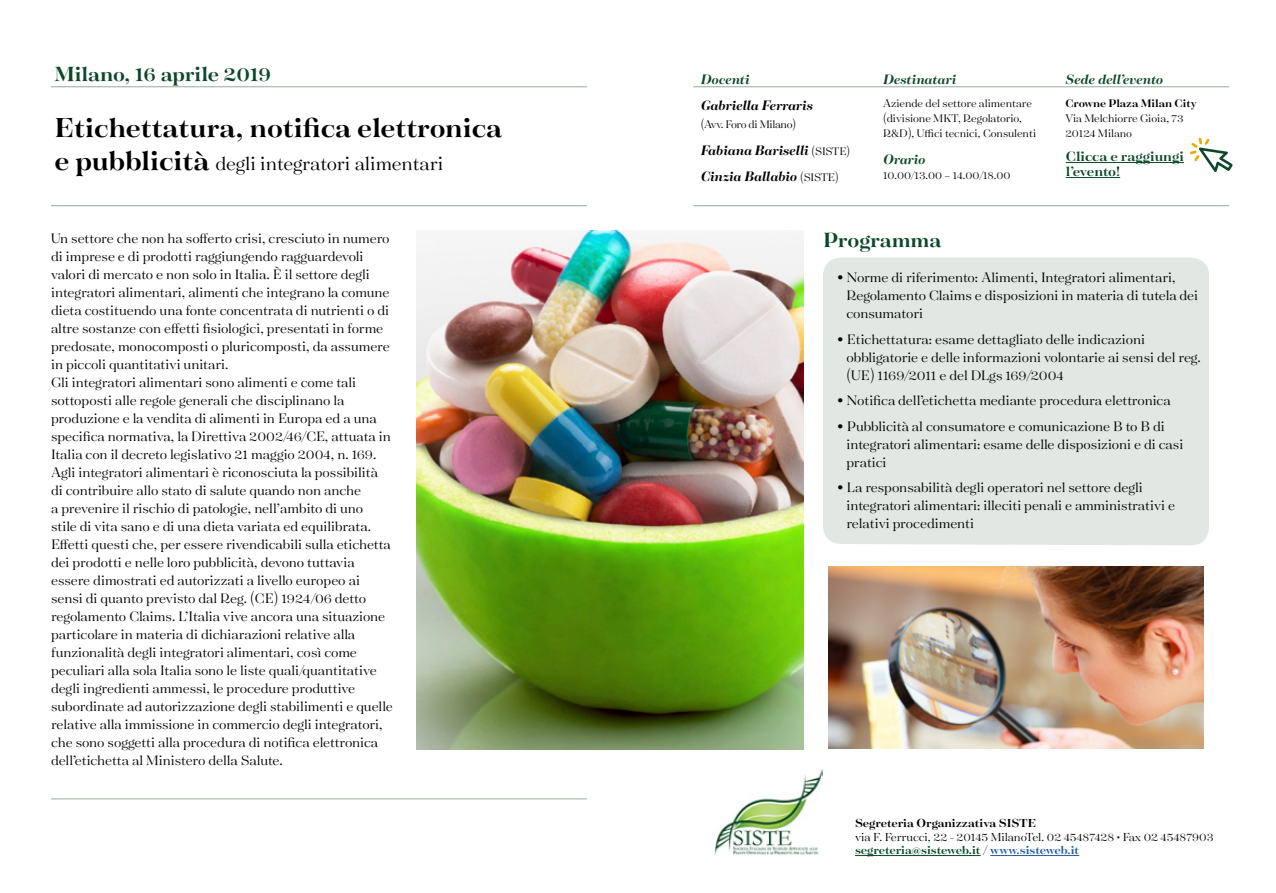
<style>
.page{position:relative;width:1276px;height:893px;background:#fff}
.page>*{position:absolute;margin:0;border:0;box-sizing:border-box;transform-origin:0 0}
.t1{font:700 30px "Tenez";letter-spacing:-.005em;color:#000}
.t2{font:700 22.5px "Tenez";letter-spacing:-.005em;color:#0c4828}
.t3{font:21px "Tenez";color:#000}
.t4{font:15px/18px "Tenez";color:#000}
.t5{font:italic 700 15px/26.5px "Tenez";color:#000}
.t6{font:italic 700 15px "Tenez";letter-spacing:-.005em;color:#0c4828}
.t7{font:700 15px/15px "Tenez";color:#0c4828}
.t8{font:12.75px/13.5px "Tenez";color:#000}
.t9{font:700 12.75px "Tenez";color:#000}
.t10{font:12px/15px "Tenez";letter-spacing:-.005em;color:#000}
.t11{font:700 12px "Tenez";letter-spacing:-.005em;color:#000}
.t12{font:12px "Tenez";letter-spacing:-.03em;color:#000}
.s1{font-weight:700;font-size:30px}
.s2{font-weight:400;font-style:normal;font-size:12px}
.s3{font-family:"Times";font-weight:700}
.s4{font-weight:700;color:#0c4828}
.s5{font-weight:700;color:#275b9b}
</style>
<div class="page">
<hr style="left:51px;top:86px;width:536px;height:1px;background:#9aae9f">
<hr style="left:51px;top:799px;width:536px;height:1px;background:#9aae9f">
<hr style="left:693px;top:86px;width:536px;height:1px;background:#9aae9f">
<hr style="left:51px;top:205px;width:536px;height:1px;background:#9aae9f">
<hr style="left:693px;top:205px;width:536px;height:1px;background:#9aae9f">
<img style="left:416px;top:231px;width:388px;height:518px">
<div style="left:823px;top:258px;width:386px;height:287px;background:#e1e7e2"></div>
<svg style="left:1190px;top:138px;width:42px;height:34px"></svg>
<hr style="left:1066px;top:162px;width:118px;height:1px;background:#0c4828">
<hr style="left:1066px;top:177px;width:54px;height:1px;background:#0c4828">
<hr style="left:855px;top:855px;width:125px;height:1px;background:#0c4828">
<hr style="left:990px;top:855px;width:89px;height:1px;background:#275b9b">
<img style="left:714px;top:769px;width:108px;height:86px">
<img style="left:828px;top:566px;width:375px;height:182px">
<h2 class="t2" style="left:54px;top:58px;width:218px">Milano, 16 aprile 2019</h2>
<h1 class="t1" style="left:54px;top:107px;width:449px">Etichettatura, notifica elettronica</h1>
<h3 class="t3" style="left:54px;top:149px;width:390px"><span class="s1">e pubblicità</span> degli integratori alimentari</h3>
<p class="t6" style="left:701px;top:68px;width:50px">Docenti</p>
<p class="t5" style="left:701px;top:92px;width:114px">Gabriella Ferraris</p>
<p class="t12" style="left:701px;top:116px;width:97px">(Avv. Foro di Milano)</p>
<p class="t5" style="left:701px;top:137px;width:151px">Fabiana Bariselli <span class="s2">(SISTE)<br></span>Cinzia Ballabio <span class="s2">(SISTE)</span></p>
<p class="t6" style="left:883px;top:68px;width:75px">Destinatari</p>
<p class="t10" style="left:883px;top:96px;width:155px">Aziende del settore alimentare (divisione MKT, Regolatorio,<br>R&amp;D), Uffici tecnici, Consulenti</p>
<p class="t6" style="left:883px;top:148px;width:44px">Orario</p>
<p class="t10" style="left:883px;top:167px;width:129px">10.00/13.00 – 14.00/18.00</p>
<p class="t6" style="left:1065px;top:68px;width:99px">Sede dell’evento</p>
<p class="t11" style="left:1065px;top:95px;width:133px">Crowne Plaza Milan City</p>
<p class="t10" style="left:1065px;top:111px;width:120px">Via Melchiorre Gioia, 73<br>20124 Milano</p>
<p class="t7" style="left:1066px;top:148px;width:120px">Clicca e raggiungi l’evento!</p>
<p class="t4" style="left:51px;top:228px;width:343px">Un settore che non ha sofferto crisi, cresciuto in numero di imprese e di prodotti raggiungendo ragguardevoli valori di mercato e non solo in Italia. È il settore degli integratori alimentari, alimenti che integrano la comune dieta costituendo una fonte concentrata di nutrienti o di altre sostanze con effetti fisiologici, presentati in forme predosate, monocomposti o pluricomposti, da assumere in piccoli quantitativi unitari.<br>Gli integratori alimentari sono alimenti e come tali sottoposti alle regole generali che disciplinano la produzione e la vendita di alimenti in Europa ed a una specifica normativa, la Direttiva 2002/46/CE, attuata in Italia con il decreto legislativo 21 maggio 2004, n. 169.<br>Agli integratori alimentari è riconosciuta la possibilità di contribuire allo stato di salute quando non anche<br>a prevenire il rischio di patologie, nell’ambito di uno<br>stile di vita sano e di una dieta variata ed equilibrata.<br>Effetti questi che, per essere rivendicabili sulla etichetta dei prodotti e nelle loro pubblicità, devono tuttavia essere dimostrati ed autorizzati a livello europeo ai sensi di quanto previsto dal Reg. (CE) 1924/06 detto regolamento Claims. L’Italia vive ancora una situazione particolare in materia di dichiarazioni relative alla funzionalità degli integratori alimentari, così come peculiari alla sola Italia sono le liste quali/quantitative degli ingredienti ammessi, le procedure produttive subordinate ad autorizzazione degli stabilimenti e quelle relative alla immissione in commercio degli integratori, che sono soggetti alla procedura di notifica elettronica dell’etichetta al Ministero della Salute.</p>
<h2 class="t2" style="left:823px;top:224px;width:120px">Programma</h2>
<p class="t4" style="left:846px;top:268px;width:353px;text-indent:-9px"><span class="s3">•</span> Norme di riferimento: Alimenti, Integratori alimentari,<br>Regolamento Claims e disposizioni in materia di tutela dei consumatori</p>
<p class="t4" style="left:846px;top:330px;width:356px;text-indent:-9px"><span class="s3">•</span> Etichettatura: esame dettagliato delle indicazioni obbligatorie e delle informazioni volontarie ai sensi del reg. (UE) 1169/2011 e del DLgs 169/2004</p>
<p class="t4" style="left:838px;top:391px;width:334px"><span class="s3">•</span> Notifica dell’etichetta mediante procedura elettronica</p>
<p class="t4" style="left:846px;top:417px;width:338px;text-indent:-9px"><span class="s3">•</span> Pubblicità al consumatore e comunicazione B to B di integratori alimentari: esame delle disposizioni e di casi pratici</p>
<p class="t4" style="left:846px;top:478px;width:330px;text-indent:-9px"><span class="s3">•</span> La responsabilità degli operatori nel settore degli integratori alimentari: illeciti penali e amministrativi e relativi procedimenti</p>
<p class="t9" style="left:855px;top:814px;width:183px">Segreteria Organizzativa SISTE</p>
<p class="t8" style="left:855px;top:829px;width:360px">via F. Ferrucci, 22 - 20145 MilanoTel. 02 45487428 • Fax 02 45487903 <span class="s4">segreteria@sisteweb.it</span> / <span class="s5">www.sisteweb.it</span></p>
</div>
